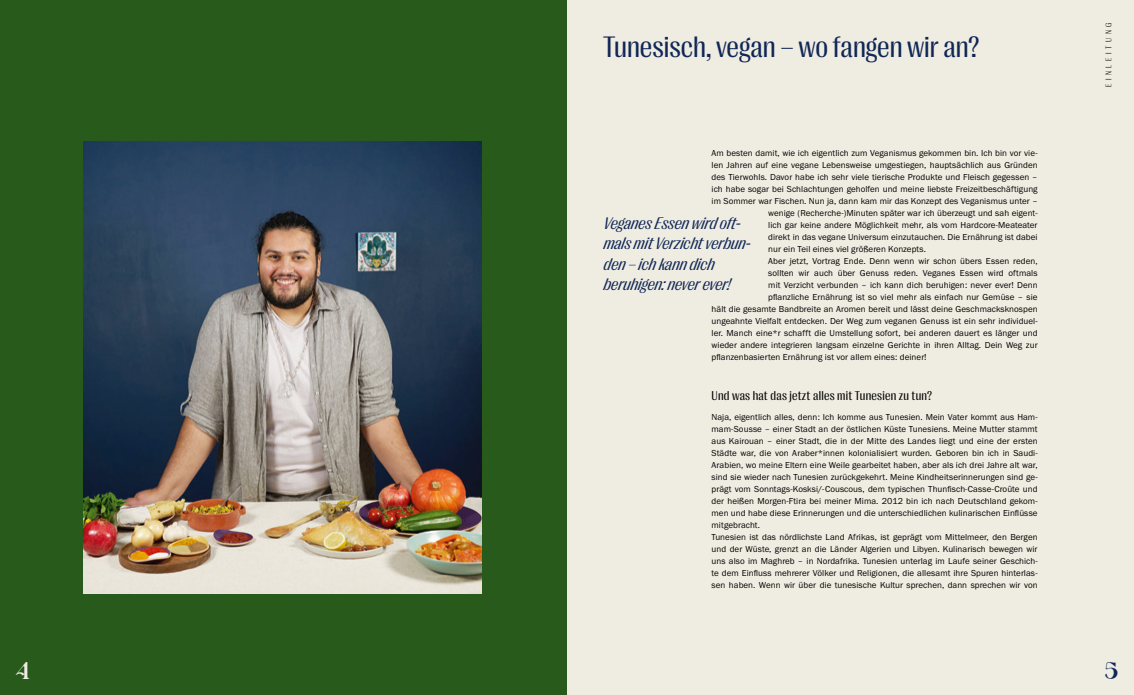
<style>
.page{position:relative;width:1134px;height:695px;background:#fff}
.page>*{position:absolute;margin:0;border:0;box-sizing:border-box;transform-origin:0 0}
.t1{font:32px "Gunsan";color:#102756}
.t2{font:32px "Gunsan";color:#efece2}
.t3{font:30px "PP Right Gothic Compact";color:#102756}
.t4{font:italic 17px/20.4px "PP Right Gothic Compact";color:#102756}
.t5{font:13px "PP Right Gothic Compact Variable";letter-spacing:.02em;color:#000}
.t6{font:9px/12px "Franklin Gothic URW Boo";letter-spacing:.01em;color:#000}
.t7{font:300 8.5px "PP Right Gothic Compact";letter-spacing:.42em;color:#000}
</style>
<div class="page">
<div style="left:0;top:0;width:1134px;height:694px;background:#efece2"></div>
<div style="left:0;top:0;width:567px;height:694px;background:#285a1b"></div>
<img style="left:84px;top:142px;width:398px;height:451px">
<h1 class="t2" style="left:16px;top:655px;width:16px">4</h1>
<h2 class="t3" style="left:603px;top:31px;width:378px">Tunesisch, vegan – wo fangen wir an?</h2>
<p class="t6" style="left:711px;top:147px;width:327px">Am besten damit, wie ich eigentlich zum Veganismus gekommen bin. Ich bin vor vie-</p>
<p class="t6" style="left:711px;top:159px;width:328px">len Jahren auf eine vegane Lebensweise umgestiegen, hauptsächlich aus Gründen</p>
<p class="t6" style="left:711px;top:171px;width:327px">des Tierwohls. Davor habe ich sehr viele tierische Produkte und Fleisch gegessen –</p>
<p class="t6" style="left:711px;top:183px;width:327px">ich habe sogar bei Schlachtungen geholfen und meine liebste Freizeitbeschäftigung</p>
<p class="t6" style="left:711px;top:195px;width:328px">im Sommer war Fischen. Nun ja, dann kam mir das Konzept des Veganismus unter –</p>
<p class="t6" style="left:768px;top:207px;width:271px">wenige (Recherche-)Minuten später war ich überzeugt und sah eigent-</p>
<p class="t6" style="left:768px;top:219px;width:271px">lich gar keine andere Möglichkeit mehr, als vom Hardcore-Meateater</p>
<p class="t6" style="left:768px;top:231px;width:271px">direkt in das vegane Universum einzutauchen. Die Ernährung ist dabei</p>
<p class="t6" style="left:768px;top:243px;width:159px">nur ein Teil eines viel größeren Konzepts.</p>
<p class="t6" style="left:768px;top:255px;width:271px">Aber jetzt, Vortrag Ende. Denn wenn wir schon übers Essen reden,</p>
<p class="t6" style="left:768px;top:267px;width:271px">sollten wir auch über Genuss reden. Veganes Essen wird oftmals</p>
<p class="t6" style="left:768px;top:279px;width:271px">mit Verzicht verbunden – ich kann dich beruhigen: never ever! Denn</p>
<p class="t6" style="left:768px;top:291px;width:271px">pflanzliche Ernährung ist so viel mehr als einfach nur Gemüse – sie</p>
<p class="t6" style="left:711px;top:303px;width:328px">hält die gesamte Bandbreite an Aromen bereit und lässt deine Geschmacksknospen</p>
<p class="t6" style="left:711px;top:315px;width:327px">ungeahnte Vielfalt entdecken. Der Weg zum veganen Genuss ist ein sehr individuel-</p>
<p class="t6" style="left:711px;top:327px;width:327px">ler. Manch eine*r schafft die Umstellung sofort, bei anderen dauert es länger und</p>
<p class="t6" style="left:711px;top:339px;width:328px">wieder andere integrieren langsam einzelne Gerichte in ihren Alltag. Dein Weg zur</p>
<p class="t6" style="left:711px;top:351px;width:217px">pflanzenbasierten Ernährung ist vor allem eines: deiner!</p>
<h3 class="t5" style="left:711px;top:388px;width:222px">Und was hat das jetzt alles mit Tunesien zu tun?</h3>
<p class="t6" style="left:711px;top:411px;width:328px">Naja, eigentlich alles, denn: Ich komme aus Tunesien. Mein Vater kommt aus Ham&shy;mam-Sousse – einer Stadt an der östlichen Küste Tunesiens. Meine Mutter stammt aus Kairouan – einer Stadt, die in der Mitte des Landes liegt und eine der ersten Städte war, die von Araber*innen kolonialisiert wurden. Geboren bin ich in Saudi-Arabien, wo meine Eltern eine Weile gearbeitet haben, aber als ich drei Jahre alt war, sind sie wieder nach Tunesien zurückgekehrt. Meine Kindheitserinnerungen sind ge&shy;prägt vom Sonntags-Kosksi/-Couscous, dem typischen Thunfisch-Casse-Croûte und der heißen Morgen-Ftira bei meiner Mima. 2012 bin ich nach Deutschland gekom&shy;men und habe diese Erinnerungen und die unterschiedlichen kulinarischen Einflüsse mitgebracht.<br>Tunesien ist das nördlichste Land Afrikas, ist geprägt vom Mittelmeer, den Bergen und der Wüste, grenzt an die Länder Algerien und Libyen. Kulinarisch bewegen wir uns also im Maghreb – in Nordafrika. Tunesien unterlag im Laufe seiner Geschich&shy;te dem Einfluss mehrerer Völker und Religionen, die allesamt ihre Spuren hinterlas&shy;sen haben. Wenn wir über die tunesische Kultur sprechen, dann sprechen wir von</p>
<h3 class="t4" style="left:604px;top:213px;width:148px">Veganes Essen wird oft&shy;mals mit Verzicht verbun&shy;den – ich kann dich beruhigen: never ever!</h3>
<p class="t7" style="left:1104px;top:87px;width:66px;rotate:-90deg">EINLEITUNG</p>
<h1 class="t1" style="left:1104px;top:655px;width:16px">5</h1>
</div>
